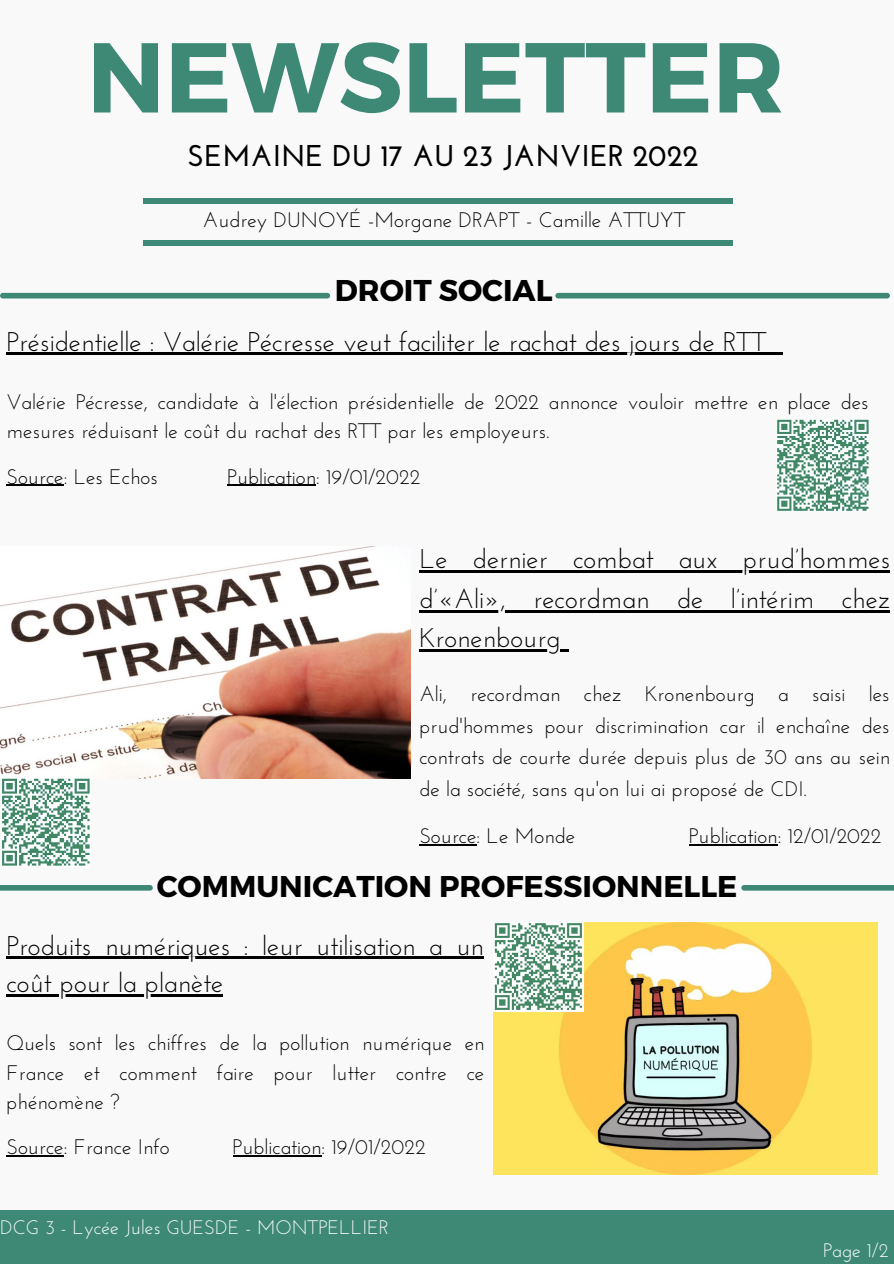
<style>
.page{position:relative;width:894px;height:1264px;background:#fff}
.page>*{position:absolute;margin:0;border:0;box-sizing:border-box;transform-origin:0 0}
.t1{font:700 99px "Montserrat";color:#3d8975}
.t2{font:700 30px "Montserrat";color:#000}
.t3{font:700 30px "Josefin Sans";color:#000}
.t4{font:27px/39.5px "Josefin Sans";color:#000;text-align:justify}
.t5{font:21px/29.2px "Josefin Sans";color:#000;text-align:justify}
.t6{font:19.5px "Josefin Sans";color:#fff}
</style>
<div class="page">
<div style="left:0;top:0;width:893px;height:1263px;background:#f9f9f9"></div>
<div style="left:0;top:1209px;width:893px;height:54px;background:#3d8975"></div>
<div style="left:142px;top:198px;width:590px;height:5px;background:#3d8975"></div>
<div style="left:142px;top:240px;width:590px;height:6px;background:#3d8975"></div>
<div style="left:558px;top:293px;width:328px;height:5px;background:#3d8975"></div>
<div style="left:3px;top:293px;width:324px;height:5px;background:#3d8975"></div>
<div style="left:0;top:885px;width:150px;height:5px;background:#3d8975"></div>
<div style="left:743px;top:885px;width:150px;height:5px;background:#3d8975"></div>
<img style="left:0;top:546px;width:410px;height:232px">
<img style="left:493px;top:922px;width:384px;height:252px">
<img style="left:777px;top:419px;width:91px;height:92px">
<img style="left:2px;top:777px;width:88px;height:89px">
<img style="left:493px;top:922px;width:90px;height:89px">
<hr style="left:6px;top:353px;width:760px;height:2px;background:#000">
<svg style="left:766px;top:353px;width:16px;height:2px"></svg>
<hr style="left:6px;top:484px;width:58px;height:2px;background:#000">
<hr style="left:227px;top:484px;width:89px;height:2px;background:#000">
<hr style="left:419px;top:570px;width:471px;height:3px;background:#000">
<hr style="left:419px;top:610px;width:470px;height:2px;background:#000">
<hr style="left:419px;top:649px;width:141px;height:2px;background:#000">
<svg style="left:560px;top:649px;width:8px;height:2px"></svg>
<hr style="left:419px;top:844px;width:57px;height:1px;background:#000">
<hr style="left:688px;top:844px;width:89px;height:1px;background:#000">
<hr style="left:6px;top:956px;width:478px;height:3px;background:#000">
<hr style="left:6px;top:993px;width:217px;height:3px;background:#000">
<hr style="left:6px;top:1154px;width:58px;height:2px;background:#000">
<hr style="left:232px;top:1154px;width:89px;height:2px;background:#000">
<p class="t1" style="left:87px;top:13px;width:698px">NEWSLETTER</p>
<p class="t3" style="left:187px;top:143px;width:512px">SEMAINE DU 17 AU 23 JANVIER 2022</p>
<p class="t5" style="left:203px;top:207px;width:484px">Audrey DUNOYÉ -Morgane DRAPT - Camille ATTUYT</p>
<p class="t2" style="left:335px;top:271px;width:219px">DROIT SOCIAL</p>
<p class="t4" style="left:6px;top:324px;width:761px">Présidentielle : Valérie Pécresse veut faciliter le rachat des jours de RTT</p>
<p class="t5" style="left:6px;top:389px;width:863px">Valérie Pécresse, candidate à l'élection présidentielle de 2022 annonce vouloir mettre en place des mesures réduisant le coût du rachat des RTT par les employeurs.</p>
<p class="t5" style="left:6px;top:463px;width:153px">Source: Les Echos</p>
<p class="t5" style="left:227px;top:463px;width:194px">Publication: 19/01/2022</p>
<p class="t4" style="left:419px;top:542px;width:472px">Le dernier combat aux prud’hommes d’«Ali», recordman de l’intérim chez Kronenbourg</p>
<p class="t5" style="left:419px;top:680px;width:472px;line-height:31.5px">Ali, recordman chez Kronenbourg a saisi les prud'hommes pour discrimination car il enchaîne des contrats de courte durée depuis plus de 30 ans au sein de la société, sans qu'on lui ai proposé de CDI.</p>
<p class="t5" style="left:419px;top:823px;width:157px">Source: Le Monde</p>
<p class="t5" style="left:688px;top:823px;width:194px">Publication: 12/01/2022</p>
<p class="t2" style="left:157px;top:866px;width:582px">COMMUNICATION PROFESSIONNELLE</p>
<p class="t4" style="left:6px;top:929px;width:479px;line-height:37.2px">Produits numériques : leur utilisation a un coût pour la planète</p>
<p class="t5" style="left:6px;top:1030px;width:479px">Quels sont les chiffres de la pollution numérique en France et comment faire pour lutter contre ce phénomène ?</p>
<p class="t5" style="left:6px;top:1133px;width:165px">Source: France Info</p>
<p class="t5" style="left:232px;top:1133px;width:194px">Publication: 19/01/2022</p>
<p class="t6" style="left:0;top:1219px;width:390px">DCG 3 - Lycée Jules GUESDE - MONTPELLIER</p>
<p class="t6" style="left:823px;top:1242px;width:67px">Page 1/2</p>
</div>
